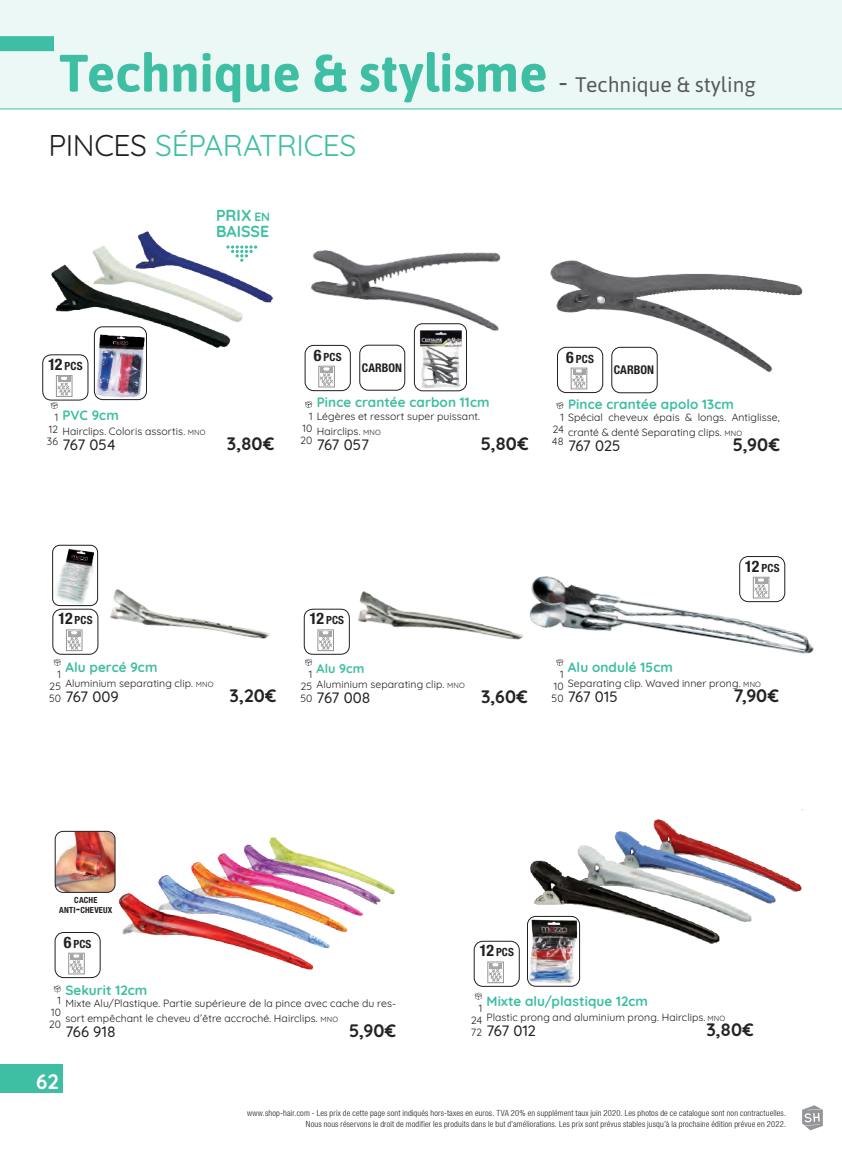
<style>
.page{position:relative;width:842px;height:1153px;background:#fff}
.page>*{position:absolute;margin:0;border:0;box-sizing:border-box;transform-origin:0 0}
.t1{font:700 52.5px "Asap";color:#3ebea2}
.t2{font:300 30px "Quicksand";letter-spacing:-.015em;color:#3ebea2}
.t3{font:300 21px "Quicksand";color:#fff}
.t4{font:300 18px "Quicksand";color:#232322}
.t5{font:300 15.9px/15.9px "Quicksand";color:#3ebea2}
.t6{font:300 15px "Quicksand";letter-spacing:-.02em;color:#231f20}
.t7{font:300 13.5px "Quicksand";letter-spacing:.01em;color:#3ebea2}
.t8{font:300 12.6px "Quicksand";letter-spacing:.01em;color:#3ebea2}
.t9{font:700 condensed 12px "Helvetica Neue LT Std";color:#231f20}
.t10{font:700 condensed 11.25px "Helvetica Neue LT Std";letter-spacing:.015em;color:#231f20}
.t11{font:300 10.5px/12px "Quicksand";letter-spacing:.005em;color:#231f20;text-align:justify}
.t12{font:300 condensed 8.4px/10.5px "Helvetica Neue LT";letter-spacing:.02em;color:#231f20;text-align:right}
.t13{font:700 condensed 8.4px/9.6px "Helvetica Neue LT Std";letter-spacing:.02em;color:#231f20;text-align:center}
.s1{font-weight:400;font-size:30px;color:#57585a}
.s2{font-weight:400;font-size:21px;color:#57585a}
.s3{color:#231f20}
.s4{font-size:12px}
.s5{font-size:15.9px}
.s6{font-size:7.5px}
</style>
<div class="page">
<hr style="left:0;top:109px;width:842px;height:1px;background:#3ebea2">
<div style="left:0;top:0;width:842px;height:108px;background:#ecf8f5"></div>
<div style="left:0;top:1063px;width:63px;height:29px;background:#3ebea2"></div>
<div style="left:0;top:36px;width:54px;height:15px;background:#3ebea2"></div>
<svg style="left:802px;top:1105px;width:21px;height:25px"></svg>
<div style="left:53px;top:609px;width:45px;height:45px;border:1px solid #231f20;border-radius:9px"></div>
<svg style="left:68px;top:631px;width:12px;height:17px"></svg>
<div style="left:66px;top:629px;width:16px;height:21px;border:1px solid #939598"></div>
<div style="left:304px;top:609px;width:46px;height:45px;border:1px solid #231f20;border-radius:9px"></div>
<svg style="left:320px;top:631px;width:12px;height:17px"></svg>
<div style="left:318px;top:629px;width:16px;height:21px;border:1px solid #939598"></div>
<div style="left:739px;top:556px;width:46px;height:45px;border:1px solid #231f20;border-radius:9px"></div>
<img style="left:349px;top:591px;width:166px;height:59px">
<img style="left:110px;top:589px;width:161px;height:50px">
<img style="left:515px;top:565px;width:299px;height:89px">
<div style="left:55px;top:932px;width:45px;height:45px;border:1px solid #231f20;border-radius:9px"></div>
<svg style="left:71px;top:954px;width:11px;height:18px"></svg>
<div style="left:69px;top:952px;width:15px;height:22px;border:1px solid #939598"></div>
<img style="left:115px;top:836px;width:281px;height:134px">
<img style="left:530px;top:809px;width:273px;height:137px">
<div style="left:474px;top:941px;width:45px;height:45px;border:1px solid #231f20;border-radius:9px"></div>
<svg style="left:490px;top:963px;width:11px;height:17px"></svg>
<div style="left:488px;top:961px;width:15px;height:21px;border:1px solid #939598"></div>
<img style="left:55px;top:831px;width:60px;height:61px">
<div style="left:55px;top:831px;width:60px;height:61px;border:1px solid #231f20;border-radius:8px"></div>
<svg style="left:53px;top:658px;width:8px;height:8px"></svg>
<svg style="left:305px;top:658px;width:7px;height:8px"></svg>
<svg style="left:556px;top:658px;width:8px;height:8px"></svg>
<svg style="left:475px;top:992px;width:7px;height:7px"></svg>
<svg style="left:53px;top:985px;width:8px;height:7px"></svg>
<div style="left:43px;top:354px;width:45px;height:46px;border:1px solid #231f20;border-radius:9px"></div>
<svg style="left:58px;top:377px;width:12px;height:17px"></svg>
<div style="left:56px;top:375px;width:16px;height:21px;border:1px solid #939598"></div>
<img style="left:51px;top:231px;width:223px;height:123px">
<img style="left:311px;top:250px;width:190px;height:87px">
<div style="left:557px;top:347px;width:46px;height:46px;border:1px solid #231f20;border-radius:9px"></div>
<svg style="left:573px;top:376px;width:12px;height:11px"></svg>
<div style="left:571px;top:368px;width:16px;height:21px;border:1px solid #939598"></div>
<img style="left:550px;top:260px;width:252px;height:116px">
<div style="left:305px;top:345px;width:46px;height:46px;border:1px solid #231f20;border-radius:9px"></div>
<svg style="left:321px;top:368px;width:12px;height:17px"></svg>
<div style="left:319px;top:366px;width:16px;height:21px;border:1px solid #939598"></div>
<div style="left:360px;top:345px;width:45px;height:45px;border:1px solid #231f20;border-radius:9px"></div>
<div style="left:611px;top:347px;width:46px;height:46px;border:1px solid #231f20;border-radius:9px"></div>
<svg style="left:51px;top:402px;width:7px;height:7px"></svg>
<svg style="left:305px;top:401px;width:7px;height:7px"></svg>
<svg style="left:556px;top:402px;width:8px;height:7px"></svg>
<svg style="left:226px;top:245px;width:31px;height:17px"></svg>
<img style="left:95px;top:331px;width:51px;height:68px">
<div style="left:94px;top:326px;width:53px;height:74px;border:1px solid #231f20;border-radius:8px"></div>
<img style="left:414px;top:324px;width:52px;height:67px">
<div style="left:414px;top:323px;width:53px;height:68px;border:1px solid #231f20;border-radius:8px"></div>
<img style="left:527px;top:917px;width:52px;height:68px">
<div style="left:527px;top:916px;width:53px;height:70px;border:1px solid #231f20;border-radius:8px"></div>
<img style="left:53px;top:545px;width:45px;height:60px">
<div style="left:52px;top:545px;width:46px;height:60px;border:1px solid #231f20;border-radius:7px"></div>
<h1 class="t1" style="left:59px;top:36px;width:698px">Technique &amp; stylisme <span class="s1">-</span> <span class="s2">Technique &amp; styling</span></h1>
<h2 class="t2" style="left:49px;top:122px;width:309px"><span class="s3">PINCES</span> SÉPARATRICES</h2>
<h3 class="t5" style="left:216px;top:205px;width:55px">PRIX <span class="s4">EN<br></span>BAISSE</h3>
<p class="t10" style="left:48px;top:359px;width:36px"><span class="s5">12</span> PCS</p>
<p class="t7" style="left:62px;top:405px;width:58px">PVC 9cm</p>
<p class="t11" style="left:62px;top:424px;width:145px">Hairclips. Coloris assortis. <span class="s6">MNO</span></p>
<h3 class="t6" style="left:62px;top:433px;width:55px">767 054</h3>
<h3 class="t4" style="left:227px;top:430px;width:49px">3,80€</h3>
<p class="t11" style="left:47px;top:410px;width:13px;text-indent:8px">1<br>12<br>36</p>
<p class="t10" style="left:314px;top:350px;width:29px"><span class="s5">6</span> PCS</p>
<p class="t10" style="left:566px;top:352px;width:29px"><span class="s5">6</span> PCS</p>
<p class="t9" style="left:362px;top:361px;width:41px">CARBON</p>
<p class="t9" style="left:614px;top:362px;width:42px">CARBON</p>
<p class="t7" style="left:317px;top:392px;width:174px">Pince crantée carbon 11cm</p>
<p class="t11" style="left:317px;top:407px;width:165px;line-height:15px;text-indent:-8px">1 Légères et ressort super puissant.<br>Hairclips. <span class="s6">MNO</span></p>
<h3 class="t6" style="left:317px;top:432px;width:54px">767 057</h3>
<h3 class="t4" style="left:481px;top:429px;width:49px">5,80€</h3>
<p class="t11" style="left:300px;top:421px;width:14px">10<br>20</p>
<p class="t7" style="left:568px;top:393px;width:167px">Pince crantée apolo 13cm</p>
<p class="t11" style="left:568px;top:408px;width:213px;line-height:15px;text-indent:-8px">1 Spécial cheveux épais &amp; longs. Antiglisse, cranté &amp; denté Separating clips. <span class="s6">MNO</span></p>
<h3 class="t6" style="left:568px;top:433px;width:54px">767 025</h3>
<h3 class="t4" style="left:733px;top:430px;width:49px">5,90€</h3>
<p class="t11" style="left:552px;top:422px;width:13px">24<br>48</p>
<p class="t10" style="left:745px;top:561px;width:36px"><span class="s5">12</span> PCS</p>
<p class="t10" style="left:58px;top:613px;width:36px"><span class="s5">12</span> PCS</p>
<p class="t10" style="left:309px;top:613px;width:36px"><span class="s5">12</span> PCS</p>
<p class="t7" style="left:65px;top:656px;width:94px">Alu percé 9cm</p>
<p class="t11" style="left:65px;top:676px;width:150px">Aluminium separating clip. <span class="s6">MNO</span></p>
<h3 class="t6" style="left:65px;top:685px;width:55px">767 009</h3>
<h3 class="t4" style="left:230px;top:681px;width:48px">3,20€</h3>
<p class="t11" style="left:49px;top:667px;width:14px;text-indent:9px">1<br>25<br>50</p>
<p class="t8" style="left:317px;top:658px;width:49px">Alu 9cm</p>
<p class="t11" style="left:317px;top:677px;width:150px">Aluminium separating clip. <span class="s6">MNO</span></p>
<h3 class="t6" style="left:317px;top:686px;width:55px">767 008</h3>
<h3 class="t4" style="left:481px;top:682px;width:48px">3,60€</h3>
<p class="t11" style="left:300px;top:667px;width:14px;text-indent:9px">1<br>25<br>50</p>
<p class="t7" style="left:568px;top:656px;width:107px">Alu ondulé 15cm</p>
<p class="t11" style="left:568px;top:676px;width:195px">Separating clip. Waved inner prong. <span class="s6">MNO</span></p>
<h3 class="t6" style="left:568px;top:685px;width:51px">767 015</h3>
<h3 class="t4" style="left:733px;top:681px;width:47px">7,90€</h3>
<p class="t11" style="left:552px;top:667px;width:14px;text-indent:9px">1<br>10<br>50</p>
<p class="t13" style="left:59px;top:894px;width:55px">CACHE<br>ANTI<span class="s4">-</span>CHEVEUX</p>
<p class="t10" style="left:64px;top:936px;width:29px"><span class="s5">6</span> PCS</p>
<p class="t10" style="left:479px;top:945px;width:36px"><span class="s5">12</span> PCS</p>
<p class="t7" style="left:65px;top:979px;width:84px">Sekurit 12cm</p>
<p class="t11" style="left:65px;top:994px;width:332px;line-height:15px">Mixte Alu/Plastique. Partie supérieure de la pince avec cache du res&shy;sort empêchant le cheveu d’être accroché. Hairclips. <span class="s6">MNO</span></p>
<h3 class="t6" style="left:65px;top:1020px;width:52px">766 918</h3>
<h3 class="t4" style="left:349px;top:1016px;width:49px">5,90€</h3>
<p class="t11" style="left:49px;top:993px;width:14px;text-indent:9px">1<br>10<br>20</p>
<h3 class="t3" style="left:36px;top:1061px;width:24px">62</h3>
<h3 class="t3" style="left:36px;top:1065px;width:24px">62</h3>
<p class="t7" style="left:486px;top:990px;width:163px">Mixte alu/plastique 12cm</p>
<p class="t11" style="left:486px;top:1009px;width:240px">Plastic prong and aluminium prong. Hairclips. <span class="s6">MNO</span></p>
<h3 class="t6" style="left:486px;top:1018px;width:51px">767 012</h3>
<h3 class="t4" style="left:706px;top:1015px;width:49px">3,80€</h3>
<p class="t11" style="left:471px;top:1000px;width:13px;text-indent:8px">1<br>24<br>72</p>
<p class="t12" style="left:247px;top:1107px;width:540px">www.shop-hair.com - Les prix de cette page sont indiqués hors-taxes en euros. TVA 20% en supplément taux juin 2020. Les photos de ce catalogue sont non contractuelles.<br>Nous nous réservons le droit de modifier les produits dans le but d’améliorations. Les prix sont prévus stables jusqu’à la prochaine édition prévue en 2022.</p>
</div>
